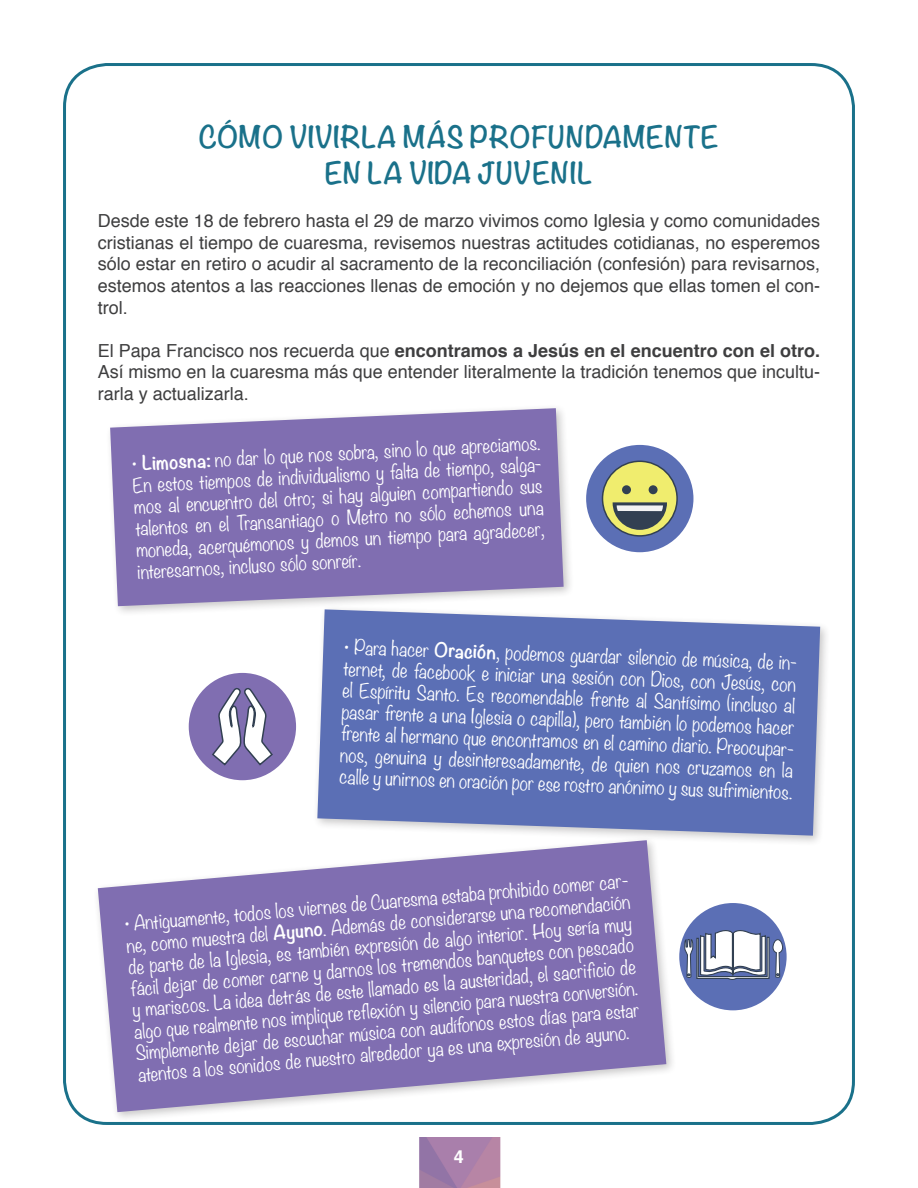
<style>
.page{position:relative;width:918px;height:1188px;background:#fff}
.page>*{position:absolute;margin:0;border:0;box-sizing:border-box;transform-origin:0 0}
.texto{font:700 27px "Noteworthy";color:#1a718a}
.texto-2{font:300 18px/21.6px "Noteworthy";color:#fff}
.texto-3{font:18px/21.6px "Helvetica";color:#3e3e3f;text-align:justify}
.t1{font:700 18px "Helvetica";color:#fff}
.s1{font-weight:700}
</style>
<div class="page">
<img style="left:419px;top:1138px;width:82px;height:50px">
<div style="left:105px;top:403px;width:470px;height:214px;background:#231f20;opacity:.25"></div>
<svg style="left:110px;top:408px;width:454px;height:198px;background:#8c7cb8"></svg>
<svg style="left:98px;top:847px;width:568px;height:265px;fill:#806eb1"></svg>
<div style="left:313px;top:605px;width:518px;height:242px;background:#231f20;opacity:.25"></div>
<svg style="left:317px;top:609px;width:503px;height:227px;background:#687bba"></svg>
<div style="left:586px;top:445px;width:107px;height:107px;background:#5b6fb5;border-radius:50%"></div>
<div style="left:603px;top:461px;width:74px;height:75px;background:#f0ed6e;border-radius:50%"></div>
<div style="left:602px;top:461px;width:76px;height:76px;border:2px solid #324052;border-radius:50%"></div>
<div style="left:622px;top:485px;width:9px;height:9px;background:#324052;border-radius:50%"></div>
<div style="left:649px;top:485px;width:9px;height:9px;background:#324052;border-radius:50%"></div>
<svg style="left:613px;top:502px;width:54px;height:28px"></svg>
<div style="left:679px;top:903px;width:108px;height:107px;background:#5b6fb5;border-radius:50%"></div>
<svg style="left:684px;top:928px;width:99px;height:53px"></svg>
<div style="left:189px;top:673px;width:107px;height:107px;background:#806eb1;border-radius:50%"></div>
<svg style="left:212px;top:688px;width:61px;height:78px"></svg>
<p class="texto" style="left:199px;top:113px;width:522px">CÓMO VIVIRLA MÁS PROFUNDAMENTE</p>
<p class="texto" style="left:325px;top:149px;width:269px">EN LA VIDA JUVENIL</p>
<p class="texto-3" style="left:98px;top:211px;width:724px">Desde este 18 de febrero hasta el 29 de marzo vivimos como Iglesia y como comunidades cristianas el tiempo de cuaresma, revisemos nuestras actitudes cotidianas, no esperemos sólo estar en retiro o acudir al sacramento de la reconciliación (confesión) para revisarnos, estemos atentos a las reacciones llenas de emoción y no dejemos que ellas tomen el con&shy;trol.</p>
<p class="texto-3" style="left:98px;top:340px;width:724px">El Papa Francisco nos recuerda que <span class="s1">encontramos a Jesús en el encuentro con el otro.<br></span>Así mismo en la cuaresma más que entender literalmente la tradición tenemos que incultu&shy;rarla y actualizarla.</p>
<p class="texto-2" style="left:131px;top:453px;width:413px;rotate:-3deg">• <span class="s1">Limosna:</span> no dar lo que nos sobra, sino lo que apreciamos.<br>En estos tiempos de individualismo y falta de tiempo, salga&shy;mos al encuentro del otro; si hay alguien compartiendo sus talentos en el Transantiago o Metro no sólo echemos una moneda, acerquémonos y demos un tiempo para agradecer, interesarnos, incluso sólo sonreír.</p>
<p class="texto-2" style="left:344px;top:635px;width:457px;rotate:2deg">• Para hacer <span class="s1">Oración</span>, podemos guardar silencio de música, de in&shy;ternet, de facebook e iniciar una sesión con Dios, con Jesús, con el Espíritu Santo. Es recomendable frente al Santísimo (incluso al pasar frente a una Iglesia o capilla), pero también lo podemos hacer frente al hermano que encontramos en el camino diario. Preocupar&shy;nos, genuina y desinteresadamente, de quien nos cruzamos en la calle y unirnos en oración por ese rostro anónimo y sus sufrimientos.</p>
<p class="texto-2" style="left:124px;top:913px;width:510px;rotate:-5deg">• Antiguamente, todos los viernes de Cuaresma estaba prohibido comer car&shy;ne, como muestra del <span class="s1">Ayuno</span>. Además de considerarse una recomendación de parte de la Iglesia, es también expresión de algo interior. Hoy sería muy fácil dejar de comer carne y darnos los tremendos banquetes con pescado y mariscos. La idea detrás de este llamado es la austeridad, el sacrifi cio de algo que realmente nos implique refl exión y silencio para nuestra conversión.<br>Simplemente dejar de escuchar música con audífonos estos días para estar atentos a los sonidos de nuestro alrededor ya es una expresión de ayuno.</p>
<p class="t1" style="left:454px;top:1142px;width:12px">4</p>
</div>
